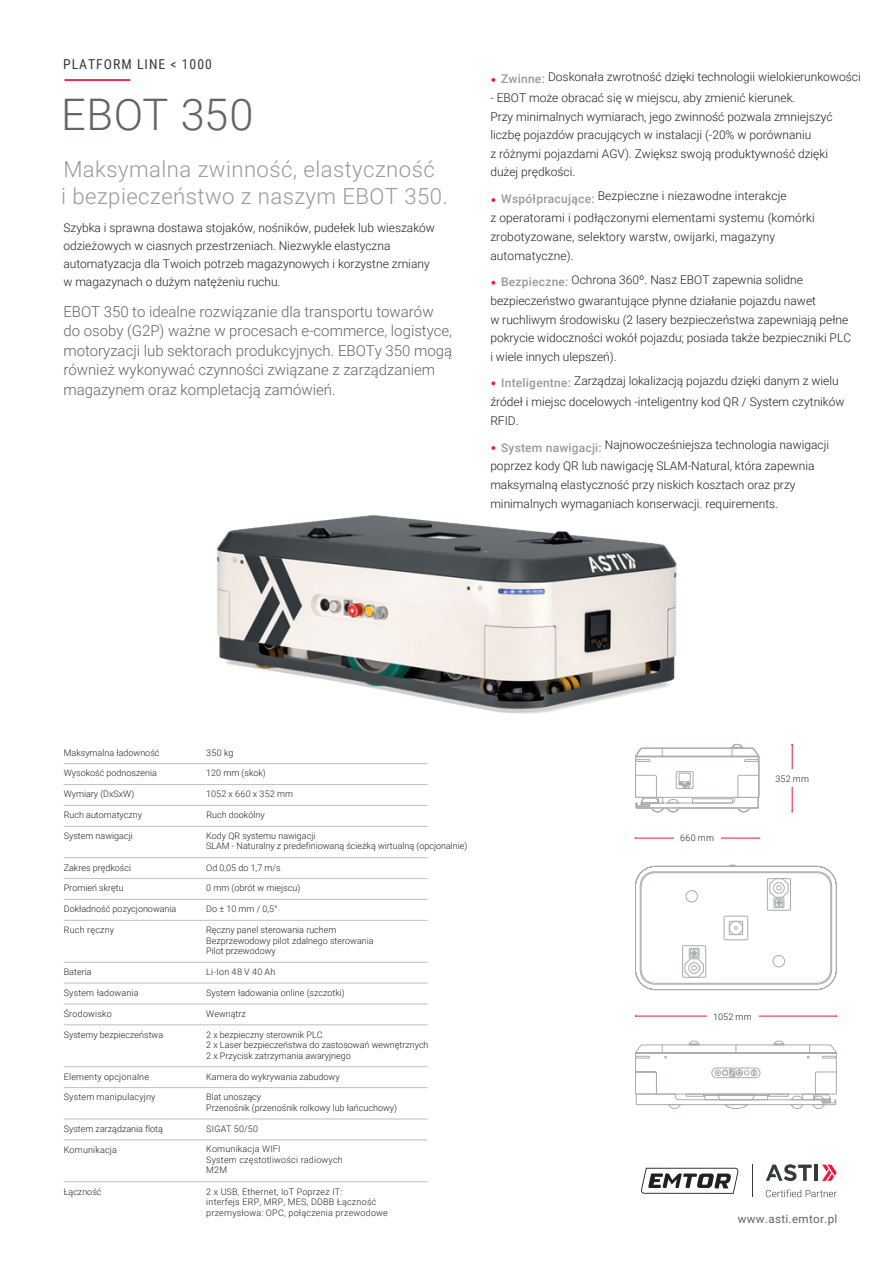
<style>
.page{position:relative;width:893px;height:1263px;background:#fff}
.page>*{position:absolute;margin:0;border:0;box-sizing:border-box;transform-origin:0 0}
.t1{font:300 43.5px "Roboto";letter-spacing:.01em;color:#5f6663}
.t2{font:300 22.2px/26.5px "Roboto";letter-spacing:.02em;color:#969b9a}
.t3{font:300 15px/19.5px "Roboto";color:#5f6663}
.t4{font:13.65px "Roboto Condensed";letter-spacing:.075em;color:#353b39}
.t5{font:300 12px/18.6px "Roboto";color:#231f20}
.t6{font:11.55px "Roboto";letter-spacing:.03em;color:#5f6663}
.t7{font:300 9px/10.5px "Roboto";color:#231f20}
.t8{font:300 9px/10.5px "Roboto";letter-spacing:.025em;color:#231f20}
.t9{font:300 9px/10.5px "Roboto";letter-spacing:.02em;color:#231f20}
.t10{font:300 9px "Roboto";letter-spacing:.03em;color:#231f20}
.s1{font-weight:500;color:#969b9a}
</style>
<div class="page">
<img style="left:216px;top:447px;width:461px;height:267px">
<hr style="left:635px;top:1016px;width:201px;height:1px;background:#ed1a3a">
<hr style="left:635px;top:838px;width:124px;height:1px;background:#ed1a3a">
<hr style="left:792px;top:744px;width:1px;height:68px;background:#ed1a3a">
<svg style="left:635px;top:864px;width:202px;height:126px"></svg>
<svg style="left:635px;top:1041px;width:202px;height:68px"></svg>
<svg style="left:635px;top:744px;width:124px;height:68px"></svg>
<div style="left:707px;top:1008px;width:51px;height:17px;background:#fff"></div>
<div style="left:674px;top:829px;width:46px;height:17px;background:#fff"></div>
<div style="left:769px;top:770px;width:46px;height:17px;background:#fff"></div>
<hr style="left:65px;top:79px;width:65px;height:2px;background:#ed1a3a">
<hr style="left:64px;top:763px;width:364px;height:1px;background:#bcc1c1">
<hr style="left:64px;top:784px;width:364px;height:1px;background:#bcc1c1">
<hr style="left:64px;top:805px;width:364px;height:1px;background:#bcc1c1">
<hr style="left:64px;top:826px;width:364px;height:1px;background:#bcc1c1">
<hr style="left:64px;top:857px;width:364px;height:1px;background:#bcc1c1">
<hr style="left:64px;top:878px;width:364px;height:1px;background:#bcc1c1">
<hr style="left:64px;top:899px;width:364px;height:1px;background:#bcc1c1">
<hr style="left:64px;top:920px;width:364px;height:1px;background:#bcc1c1">
<hr style="left:64px;top:962px;width:364px;height:1px;background:#bcc1c1">
<hr style="left:64px;top:983px;width:364px;height:1px;background:#bcc1c1">
<hr style="left:64px;top:1004px;width:364px;height:1px;background:#bcc1c1">
<hr style="left:64px;top:1024px;width:364px;height:1px;background:#bcc1c1">
<hr style="left:64px;top:1066px;width:364px;height:1px;background:#bcc1c1">
<hr style="left:64px;top:1087px;width:364px;height:1px;background:#bcc1c1">
<hr style="left:64px;top:1119px;width:364px;height:1px;background:#bcc1c1">
<hr style="left:64px;top:1139px;width:364px;height:1px;background:#bcc1c1">
<hr style="left:64px;top:1181px;width:364px;height:1px;background:#bcc1c1">
<svg style="left:491px;top:78px;width:4px;height:4px"></svg>
<svg style="left:491px;top:198px;width:4px;height:4px"></svg>
<svg style="left:491px;top:281px;width:4px;height:4px"></svg>
<svg style="left:491px;top:381px;width:4px;height:4px"></svg>
<svg style="left:491px;top:446px;width:4px;height:4px"></svg>
<svg style="left:641px;top:1168px;width:97px;height:26px"></svg>
<svg style="left:822px;top:1164px;width:15px;height:17px"></svg>
<hr style="left:814px;top:1164px;width:4px;height:17px;background:#353b39">
<svg style="left:766px;top:1164px;width:46px;height:17px"></svg>
<svg style="left:766px;top:1189px;width:71px;height:8px"></svg>
<hr style="left:752px;top:1164px;width:1px;height:33px;background:#353b39">
<p class="t4" style="left:63px;top:55px;width:150px">PLATFORM LINE &lt; 1000</p>
<h1 class="t1" style="left:61px;top:84px;width:194px">EBOT 350</h1>
<h2 class="t2" style="left:61px;top:155px;width:388px">Maksymalna zwinność, elastyczność<br>i bezpieczeństwo z naszym EBOT 350.</h2>
<p class="t5" style="left:63px;top:219px;width:373px;line-height:18px">Szybka i sprawna dostawa stojaków, nośników, pudełek lub wieszaków odzieżowych w ciasnych przestrzeniach. Niezwykle elastyczna automatyzacja dla Twoich potrzeb magazynowych i korzystne zmiany w magazynach o dużym natężeniu ruchu.</p>
<p class="t3" style="left:63px;top:301px;width:390px">EBOT 350 to idealne rozwiązanie dla transportu towarów do osoby (G2P) ważne w procesach e-commerce, logistyce, motoryzacji lub sektorach produkcyjnych. EBOTy 350 mogą również wykonywać czynności związane z zarządzaniem magazynem oraz kompletacją zamówień.</p>
<p class="t5" style="left:501px;top:67px;width:361px"><span class="s1">Zwinne:</span> Doskonała zwrotność dzięki technologii wielokierunkowości</p>
<p class="t5" style="left:490px;top:88px;width:344px">- EBOT może obracać się w miejscu, aby zmienić kierunek.<br>Przy minimalnych wymiarach, jego zwinność pozwala zmniejszyć liczbę pojazdów pracujących w instalacji (-20% w porównaniu<br>z różnymi pojazdami AGV). Zwiększ swoją produktywność dzięki dużej prędkości.</p>
<p class="t5" style="left:490px;top:185px;width:326px;line-height:21.3px;text-indent:11px"><span class="s1">Współpracujące:</span> Bezpieczne i niezawodne interakcje<br>z operatorami i podłączonymi elementami systemu (komórki</p>
<p class="t5" style="left:490px;top:227px;width:286px;line-height:19px">zrobotyzowane, selektory warstw, owijarki, magazyny automatyczne).</p>
<p class="t5" style="left:490px;top:269px;width:327px;line-height:20.9px;text-align:center"><span class="s1">Bezpieczne:</span> Ochrona 360º. Nasz EBOT zapewnia solidne bezpieczeństwo gwarantujące płynne działanie pojazdu nawet</p>
<p class="t5" style="left:490px;top:309px;width:362px">w ruchliwym środowisku (2 lasery bezpieczeństwa zapewniają pełne pokrycie widoczności wokół pojazdu; posiada także bezpieczniki PLC i wiele innych ulepszeń).</p>
<p class="t5" style="left:490px;top:369px;width:356px;line-height:21.3px;text-align:center"><span class="s1">Inteligentne:</span> Zarządzaj lokalizacją pojazdu dzięki danym z wielu źródeł i miejsc docelowych -inteligentny kod QR / System czytników</p>
<p class="t5" style="left:501px;top:408px;width:329px;line-height:24.2px;text-indent:-11px">RFID.<br><span class="s1">System nawigacji:</span> Najnowocześniejsza technologia nawigacji</p>
<p class="t5" style="left:490px;top:456px;width:326px">poprzez kody QR lub nawigację SLAM-Natural, która zapewnia maksymalną elastyczność przy niskich kosztach oraz przy minimalnych wymaganiach konserwacji. requirements.</p>
<p class="t7" style="left:64px;top:747px;width:97px">Maksymalna ładowność</p>
<p class="t7" style="left:64px;top:768px;width:95px">Wysokość podnoszenia</p>
<p class="t7" style="left:64px;top:788px;width:72px">Wymiary (DxSxW)</p>
<p class="t7" style="left:64px;top:830px;width:70px">System nawigacji</p>
<p class="t7" style="left:64px;top:862px;width:69px">Zakres prędkości</p>
<p class="t7" style="left:64px;top:882px;width:61px">Promień skrętu</p>
<p class="t7" style="left:64px;top:903px;width:114px">Dokładność pozycjonowania</p>
<p class="t8" style="left:64px;top:924px;width:52px">Ruch ręczny</p>
<p class="t7" style="left:64px;top:966px;width:29px">Bateria</p>
<p class="t9" style="left:64px;top:987px;width:76px">System ładowania</p>
<p class="t8" style="left:64px;top:1008px;width:50px">Środowisko</p>
<p class="t7" style="left:64px;top:1029px;width:101px">Systemy bezpieczeństwa</p>
<p class="t8" style="left:64px;top:1071px;width:87px">Elementy opcjonalne</p>
<p class="t9" style="left:64px;top:1091px;width:93px">System manipulacyjny</p>
<p class="t7" style="left:64px;top:1123px;width:101px">System zarządzania flotą</p>
<p class="t9" style="left:64px;top:1144px;width:55px">Komunikacja</p>
<p class="t7" style="left:64px;top:1186px;width:39px">Łączność</p>
<p class="t7" style="left:206px;top:747px;width:29px">350 kg</p>
<p class="t7" style="left:206px;top:768px;width:61px">120 mm (skok)</p>
<p class="t9" style="left:206px;top:788px;width:88px">1052 x 660 x 352 mm</p>
<p class="t7" style="left:206px;top:830px;width:263px">Kody QR systemu nawigacji<br>SLAM - Naturalny z predefiniowaną ścieżką wirtualną (opcjonalnie)</p>
<p class="t7" style="left:206px;top:862px;width:76px">Od 0,05 do 1,7 m/s</p>
<p class="t7" style="left:206px;top:882px;width:96px">0 mm (obrót w miejscu)</p>
<p class="t7" style="left:206px;top:903px;width:73px">Do ± 10 mm / 0,5°</p>
<p class="t7" style="left:206px;top:924px;width:169px">Ręczny panel sterowania ruchem<br>Bezprzewodowy pilot zdalnego sterowania<br>Pilot przewodowy</p>
<p class="t10" style="left:206px;top:965px;width:71px">Li-Ion 48 V 40 Ah</p>
<p class="t7" style="left:206px;top:987px;width:140px">System ładowania online (szczotki)</p>
<p class="t7" style="left:206px;top:1008px;width:41px">Wewnątrz</p>
<p class="t7" style="left:206px;top:1029px;width:224px">2 x bezpieczny sterownik PLC<br>2 x Laser bezpieczeństwa do zastosowań wewnętrznych<br>2 x Przycisk zatrzymania awaryjnego</p>
<p class="t7" style="left:206px;top:1071px;width:135px">Kamera do wykrywania zabudowy</p>
<p class="t7" style="left:206px;top:1091px;width:192px">Blat unoszący<br>Przenośnik (przenośnik rolkowy lub łańcuchowy)</p>
<p class="t10" style="left:206px;top:1122px;width:53px">SIGAT 50/50</p>
<p class="t9" style="left:206px;top:1144px;width:138px">Komunikacja WIFI<br>System częstotliwości radiowych<br>M2M</p>
<p class="t8" style="left:206px;top:1186px;width:183px">2 x USB, Ethernet, IoT Poprzez IT:<br>interfejs ERP, MRP, MES, DDBB Łączność przemysłowa: OPC, połączenia przewodowe</p>
<p class="t7" style="left:64px;top:809px;width:80px">Ruch automatyczny</p>
<p class="t7" style="left:206px;top:809px;width:60px">Ruch dookólny</p>
<p class="t7" style="left:680px;top:832px;width:35px">660 mm</p>
<p class="t7" style="left:775px;top:773px;width:35px">352 mm</p>
<p class="t7" style="left:713px;top:1011px;width:40px">1052 mm</p>
<p class="t6" style="left:738px;top:1211px;width:101px">www.asti.emtor.pl</p>
</div>
